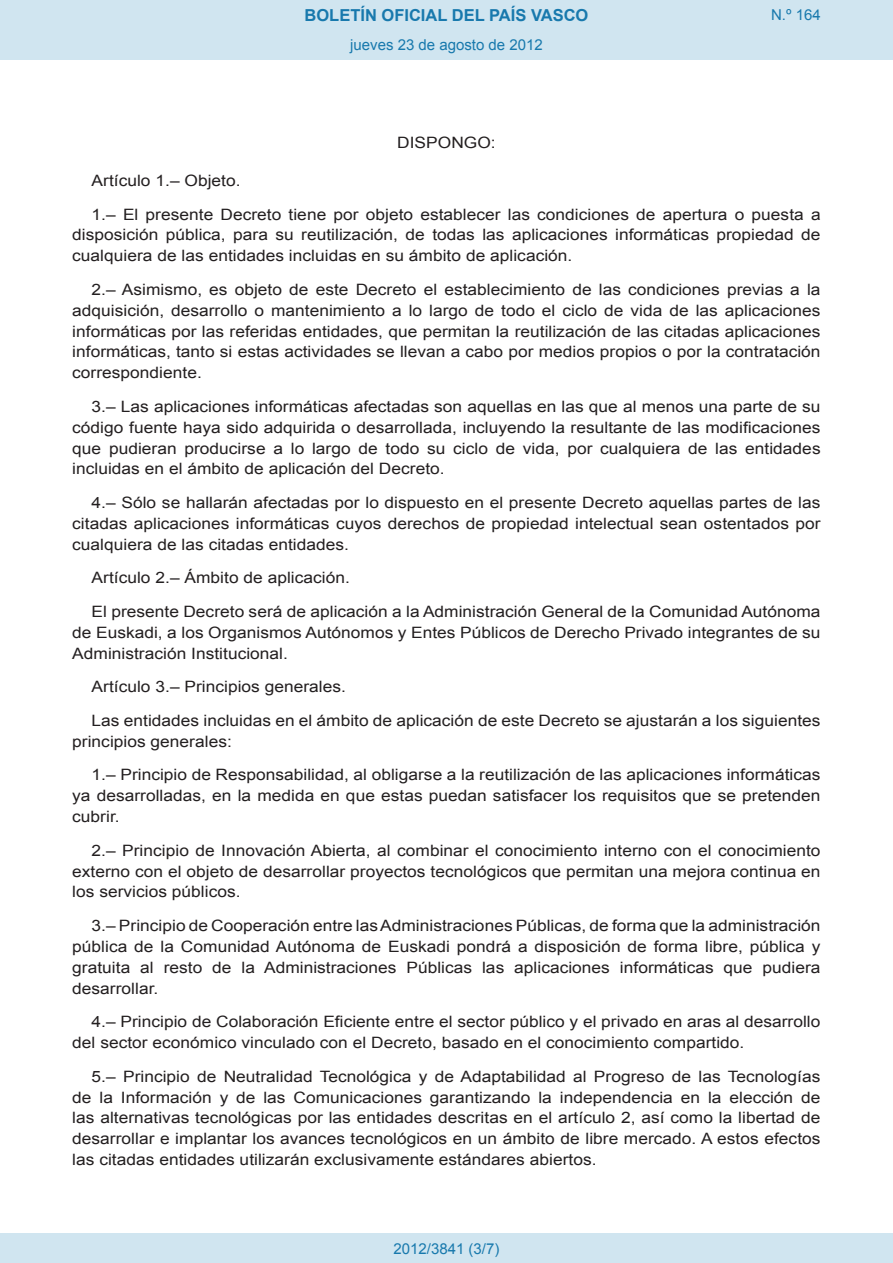
<style>
.page{position:relative;width:893px;height:1263px;background:#fff}
.page>*{position:absolute;margin:0;border:0;box-sizing:border-box;transform-origin:0 0}
.t1{font:700 16.5px "Arial";color:#1879ad}
.BOPVDetalle{font:15.6px/20.9px "Arial";color:#231f20;text-align:justify;scale:1.11 1}
.BOPVClave{font:15.6px "Arial";color:#231f20;scale:1.11 1}
.Paginacion_Centro{font:15px "Arial";color:#1879ad}
</style>
<div class="page">
<div style="left:0;top:0;width:893px;height:60px;background:#d0e5f0"></div>
<div style="left:0;top:1233px;width:893px;height:30px;background:#d0e5f0"></div>
<p class="t1" style="left:305px;top:4px;width:285px">BOLETÍN OFICIAL DEL PAÍS VASCO</p>
<p class="Paginacion_Centro" style="left:350px;top:35px;width:194px">jueves 23 de agosto de 2012</p>
<p class="BOPVClave" style="left:397px;top:132px;width:90px">DISPONGO:</p>
<p class="Paginacion_Centro" style="left:771px;top:5px;width:51px">N.º 164</p>
<p class="BOPVDetalle" style="left:92px;top:170px;width:136px">Artículo 1.– Objeto.</p>
<p class="BOPVDetalle" style="left:72px;top:204px;width:676px;text-indent:19px">1.– El presente Decreto tiene por objeto establecer las condiciones de apertura o puesta a disposición pública, para su reutilización, de todas las aplicaciones informáticas propiedad de cualquiera de las entidades incluidas en su ámbito de aplicación.</p>
<p class="BOPVDetalle" style="left:72px;top:279px;width:676px;text-indent:19px">2.– Asimismo, es objeto de este Decreto el establecimiento de las condiciones previas a la adquisición, desarrollo o mantenimiento a lo largo de todo el ciclo de vida de las aplicaciones informáticas por las referidas entidades, que permitan la reutilización de las citadas aplicaciones informáticas, tanto si estas actividades se llevan a cabo por medios propios o por la contratación correspondiente.</p>
<p class="BOPVDetalle" style="left:72px;top:396px;width:676px;text-indent:19px">3.– Las aplicaciones informáticas afectadas son aquellas en las que al menos una parte de su código fuente haya sido adquirida o desarrollada, incluyendo la resultante de las modificaciones que pudieran producirse a lo largo de todo su ciclo de vida, por cualquiera de las entidades incluidas en el ámbito de aplicación del Decreto.</p>
<p class="BOPVDetalle" style="left:72px;top:492px;width:676px;text-indent:19px">4.– Sólo se hallarán afectadas por lo dispuesto en el presente Decreto aquellas partes de las citadas aplicaciones informáticas cuyos derechos de propiedad intelectual sean ostentados por cualquiera de las citadas entidades.</p>
<p class="BOPVDetalle" style="left:92px;top:568px;width:234px">Artículo 2.– Ámbito de aplicación.</p>
<p class="BOPVDetalle" style="left:72px;top:601px;width:676px;text-indent:19px">El presente Decreto será de aplicación a la Administración General de la Comunidad Autónoma de Euskadi, a los Organismos Autónomos y Entes Públicos de Derecho Privado integrantes de su Administración Institucional.</p>
<p class="BOPVDetalle" style="left:92px;top:676px;width:231px">Artículo 3.– Principios generales.</p>
<p class="BOPVDetalle" style="left:72px;top:710px;width:676px;text-indent:19px">Las entidades incluidas en el ámbito de aplicación de este Decreto se ajustarán a los siguientes principios generales:</p>
<p class="BOPVDetalle" style="left:72px;top:765px;width:676px;text-indent:19px">1.– Principio de Responsabilidad, al obligarse a la reutilización de las aplicaciones informáticas ya desarrolladas, en la medida en que estas puedan satisfacer los requisitos que se pretenden cubrir.</p>
<p class="BOPVDetalle" style="left:72px;top:840px;width:676px;text-indent:19px">2.– Principio de Innovación Abierta, al combinar el conocimiento interno con el conocimiento externo con el objeto de desarrollar proyectos tecnológicos que permitan una mejora continua en los servicios públicos.</p>
<p class="BOPVDetalle" style="left:72px;top:915px;width:676px;text-indent:19px">3.– Principio de Cooperación entre las Administraciones Públicas, de forma que la administración pública de la Comunidad Autónoma de Euskadi pondrá a disposición de forma libre, pública y gratuita al resto de la Administraciones Públicas las aplicaciones informáticas que pudiera desarrollar.</p>
<p class="BOPVDetalle" style="left:72px;top:1011px;width:675px;text-indent:19px">4.– Principio de Colaboración Eficiente entre el sector público y el privado en aras al desarrollo del sector económico vinculado con el Decreto, basado en el conocimiento compartido.</p>
<p class="BOPVDetalle" style="left:72px;top:1066px;width:676px;text-indent:19px">5.– Principio de Neutralidad Tecnológica y de Adaptabilidad al Progreso de las Tecnologías de la Información y de las Comunicaciones garantizando la independencia en la elección de las alternativas tecnológicas por las entidades descritas en el artículo 2, así como la libertad de desarrollar e implantar los avances tecnológicos en un ámbito de libre mercado. A estos efectos las citadas entidades utilizarán exclusivamente estándares abiertos.</p>
<p class="Paginacion_Centro" style="left:393px;top:1238px;width:107px">2012/3841 (3/7)</p>
</div>
